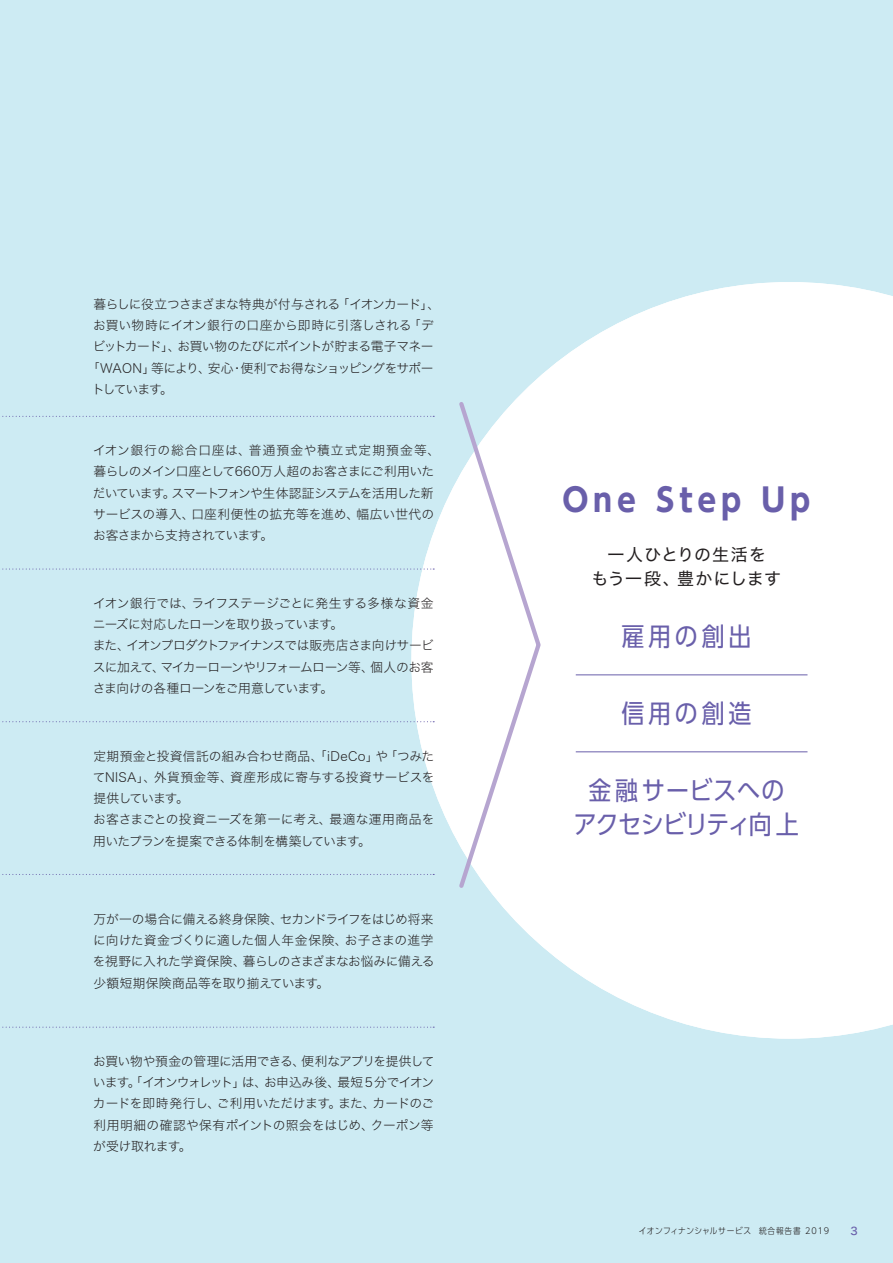
<style>
.page{position:relative;width:893px;height:1263px;background:#cdebf3}
.page>*{position:absolute;margin:0;border:0;box-sizing:border-box;transform-origin:0 0}
.t1{font:31.95px "UD Shin Go C Oniz Pr 6 Bol 90 pv RKSJ H";letter-spacing:.15em;color:#695faa}
.t2{font:25.5px/34px "UD Shin Go C Oniz Pr 6 Reg 90 pv RKSJ H";letter-spacing:-.01em;color:#695faa;text-align:center}
.t3{font:25.5px "UD Shin Go C Oniz Pr 6 Reg 90 pv RKSJ H";letter-spacing:.055em;color:#695faa}
.t4{font:16.95px/23.4px "Hira Kaku Std W4 90 pv RKSJ H";letter-spacing:.04em;color:#231f20;text-align:center}
.t5{font:12.75px/21.3px "Hira Kaku Std W2 90 pv RKSJ H";letter-spacing:-.03em;color:#231f20;text-align:justify}
.t6{font:12.75px/21.3px "Hira Kaku Std W2 90 pv RKSJ H";letter-spacing:-.055em;color:#231f20}
.t7{font:12.75px/21.3px "Hira Kaku Std W2 90 pv RKSJ H";letter-spacing:-.005em;color:#231f20}
.t8{font:12.75px "Hira Kaku Std W2 90 pv RKSJ H";letter-spacing:-.05em;color:#231f20}
.t9{font:12.75px "Hira Kaku Std W2 90 pv RKSJ H";color:#231f20}
.t10{font:10.65px "Hira Kaku Std W5 90 pv RKSJ H";color:#695faa}
.t11{font:8.55px "UD Shin Go C Oniz Pr 6 Lig 90 pv RKSJ H";letter-spacing:.06em;color:#231f20}
</style>
<div class="page">
<svg style="left:411px;top:282px;width:482px;height:757px;fill:#fff"></svg>
<svg style="left:2px;top:416px;width:432px;height:1px"></svg>
<svg style="left:2px;top:568px;width:432px;height:2px"></svg>
<svg style="left:2px;top:721px;width:432px;height:1px"></svg>
<svg style="left:2px;top:874px;width:432px;height:1px"></svg>
<svg style="left:2px;top:1027px;width:432px;height:1px"></svg>
<svg style="left:456px;top:399px;width:87px;height:492px;background:#f8f9fb"></svg>
<hr style="left:576px;top:675px;width:231px;height:1px;background:#695faa">
<hr style="left:576px;top:751px;width:231px;height:1px;background:#695faa">
<p class="t8" style="left:94px;top:299px;width:348px">暮らしに役立つさまざまな特典が付与される「イオンカード」、</p>
<p class="t9" style="left:93px;top:321px;width:342px">お買い物時にイオン銀行の口座から即時に引落しされる「デ</p>
<p class="t6" style="left:93px;top:338px;width:343px">ビットカード」、お買い物のたびにポイントが貯まる電子マネー</p>
<p class="t5" style="left:87px;top:359px;width:348px">「WAON」等により、安心・便利でお得なショッピングをサポー</p>
<p class="t5" style="left:92px;top:380px;width:82px">トしています。</p>
<p class="t5" style="left:93px;top:441px;width:349px;text-align:left">イオン銀行の総合口座は、普通預金や積立式定期預金等、暮らしのメイン口座として660万人超のお客さまにご利用いただいています。スマートフォンや生体認証システムを活用した新サービスの導入、口座利便性の拡充等を進め、幅広い世代のお客さまから支持されています。</p>
<p class="t6" style="left:93px;top:594px;width:343px">イオン銀行では、ライフステージごとに発生する多様な資金ニーズに対応したローンを取り扱っています。<br>また、イオンプロダクトファイナンスでは販売店さま向けサービスに加えて、マイカーローンやリフォームローン等、個人のお客さま向けの各種ローンをご用意しています。</p>
<p class="t7" style="left:93px;top:747px;width:343px">定期預金と投資信託の組み合わせ商品、「iDeCo」や「つみたてNISA」、外貨預金等、資産形成に寄与する投資サービスを提供しています。<br>お客さまごとの投資ニーズを第一に考え、最適な運用商品を用いたプランを提案できる体制を構築しています。</p>
<p class="t5" style="left:93px;top:910px;width:343px">万が一の場合に備える終身保険、セカンドライフをはじめ将来に向けた資金づくりに適した個人年金保険、お子さまの進学を視野に入れた学資保険、暮らしのさまざまなお悩みに備える少額短期保険商品等を取り揃えています。</p>
<p class="t5" style="left:93px;top:1052px;width:343px">お買い物や預金の管理に活用できる、便利なアプリを提供しています。「イオンウォレット」は、お申込み後、最短５分でイオンカードを即時発行し、ご利用いただけます。また、カードのご利用明細の確認や保有ポイントの照会をはじめ、クーポン等が受け取れます。</p>
<h1 class="t1" style="left:562px;top:488px;width:250px">One Step Up</h1>
<h3 class="t4" style="left:591px;top:545px;width:191px">一人ひとりの生活を<br>もう一段、豊かにします</h3>
<h2 class="t3" style="left:621px;top:627px;width:132px">雇用の創出</h2>
<h2 class="t3" style="left:621px;top:704px;width:132px">信用の創造</h2>
<h2 class="t2" style="left:574px;top:777px;width:227px">金融サービスへのアクセシビリティ向上</h2>
<p class="t11" style="left:639px;top:1228px;width:192px">イオンフィナンシャルサービス 統合報告書 2019</p>
<p class="t10" style="left:850px;top:1227px;width:9px">3</p>
</div>
